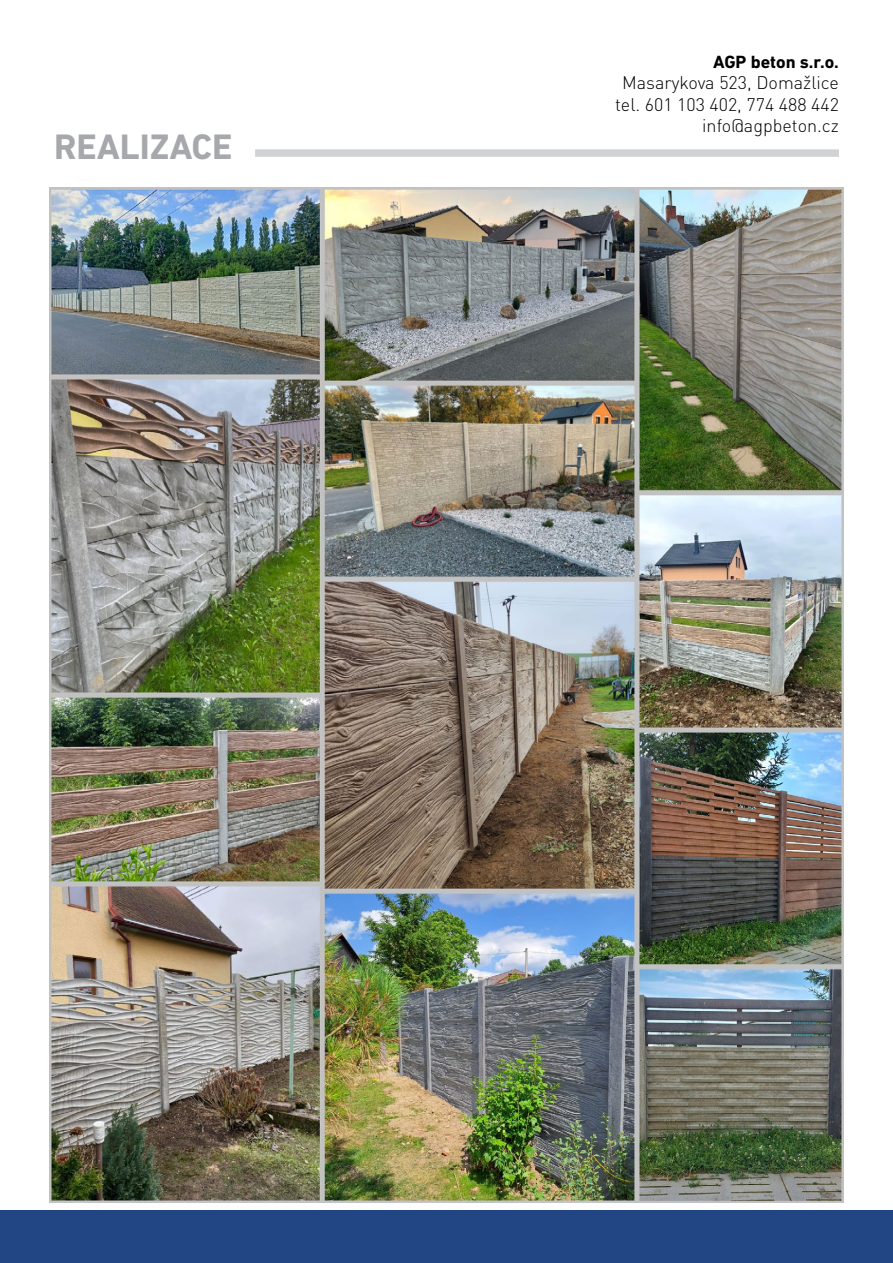
<style>
.page{position:relative;width:893px;height:1263px;background:#fff}
.page>*{position:absolute;margin:0;border:0;box-sizing:border-box;transform-origin:0 0}
.t1{font:700 36px "DIN Next LT Pro";color:#a6a8ac}
.t2{font:300 18px/21.6px "DIN Pro";color:#000;text-align:right}
.t3{font:700 18px "DIN Next LT Pro";color:#000}
</style>
<div class="page">
<div style="left:255px;top:149px;width:584px;height:8px;background:#d1d2d3"></div>
<div style="left:0;top:1211px;width:893px;height:52px;background:#214683"></div>
<img style="left:49px;top:187px;width:795px;height:1015px">
<h1 class="t1" style="left:54px;top:125px;width:180px">REALIZACE</h1>
<p class="t3" style="left:713px;top:51px;width:127px">AGP beton s.r.o.</p>
<p class="t2" style="left:615px;top:70px;width:225px">Masarykova 523, Domažlice tel. 601 103 402, 774 488 442 info@agpbeton.cz</p>
</div>
